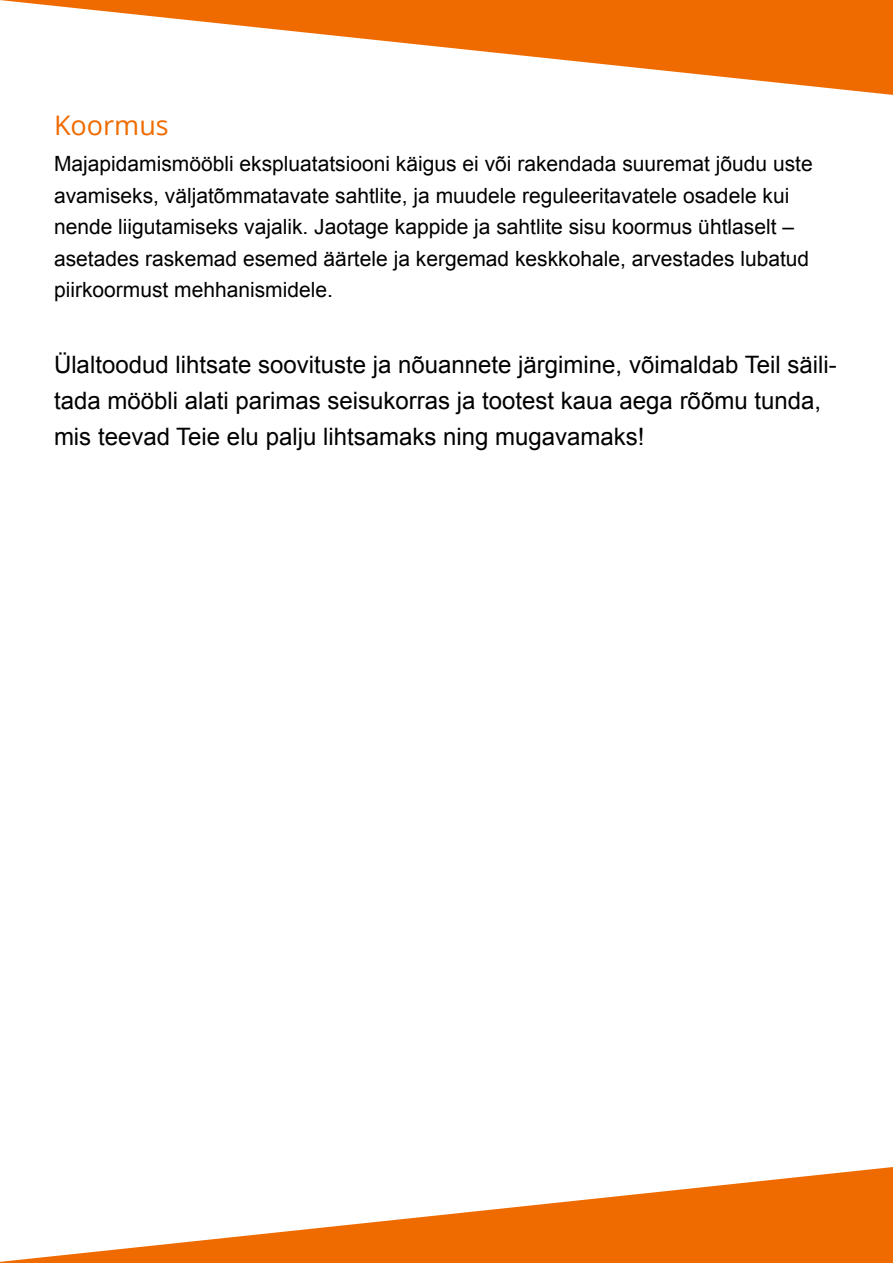
<style>
.page{position:relative;width:893px;height:1263px;background:#fff}
.page>*{position:absolute;margin:0;border:0;box-sizing:border-box;transform-origin:0 0}
.t1{font:27px "Open Sans";color:#ef6b00}
.t2{font:24px/36px "Arial";color:#000}
.t3{font:21px/31.5px "Arial";color:#000}
</style>
<div class="page">
<svg style="left:0;top:0;width:893px;height:95px"></svg>
<svg style="left:0;top:1167px;width:893px;height:96px;fill:#ef6b00"></svg>
<p class="t1" style="left:54px;top:107px;width:116px">Koormus</p>
<p class="t3" style="left:54px;top:148px;width:760px">Majapidamismööbli ekspluatatsiooni käigus ei või rakendada suuremat jõudu uste avamiseks, väljatõmmatavate sahtlite, ja muudele reguleeritavatele osadele kui nende liigutamiseks vajalik. Jaotage kappide ja sahtlite sisu koormus ühtlaselt – asetades raskemad esemed äärtele ja kergemad keskkohale, arvestades lubatud piirkoormust mehhanismidele.</p>
<p class="t2" style="left:54px;top:347px;width:784px">Ülaltoodud lihtsate soovituste ja nõuannete järgimine, võimaldab Teil säili&shy;tada mööbli alati parimas seisukorras ja tootest kaua aega rõõmu tunda, mis teevad Teie elu palju lihtsamaks ning mugavamaks!</p>
</div>
